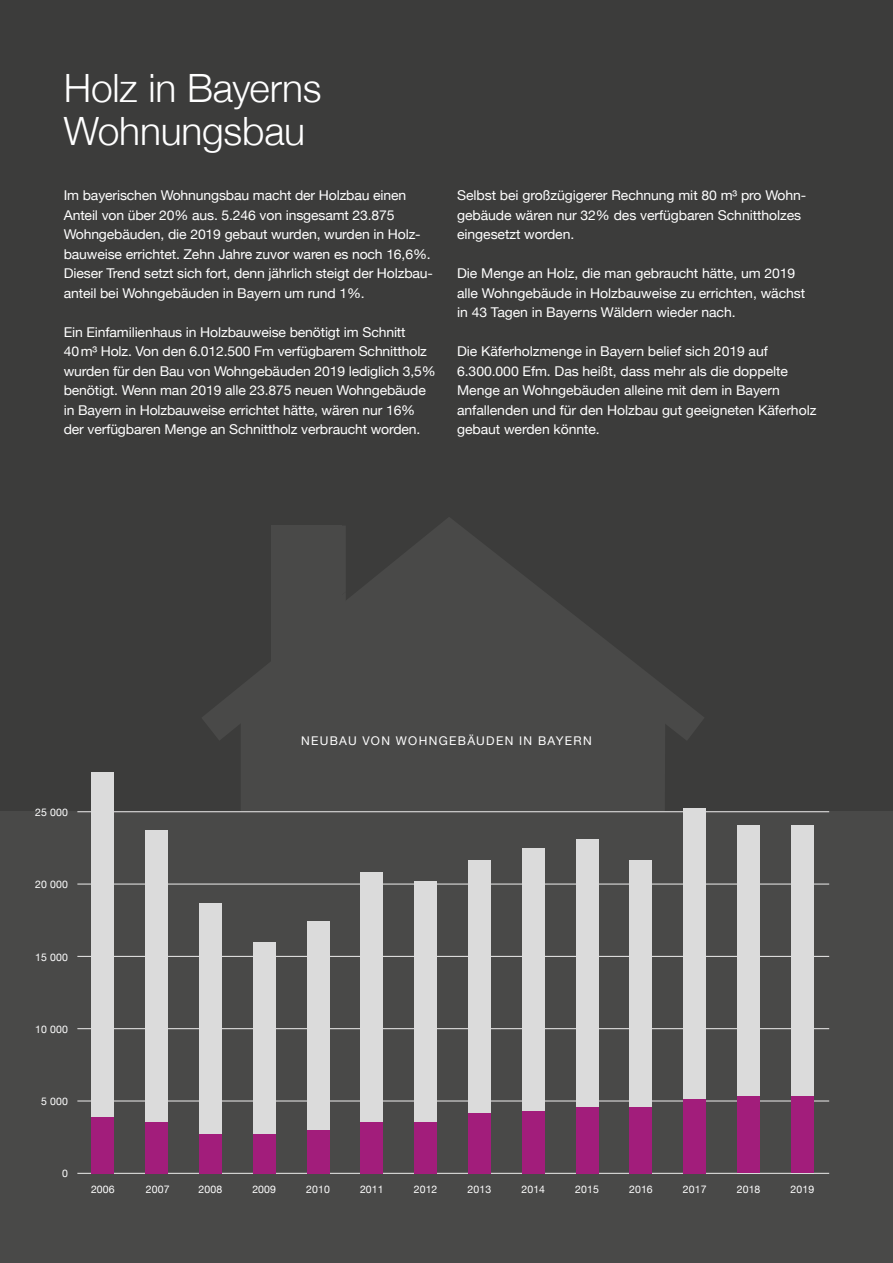
<style>
.page{position:relative;width:893px;height:1263px;background:#3c3c3b}
.page>*{position:absolute;margin:0;border:0;box-sizing:border-box;transform-origin:0 0}
.t1{font:300 39px/43.5px "Helvetica Neue";letter-spacing:-.005em;color:#fff}
.t2{font:13.5px/19.5px "Helvetica Neue";letter-spacing:-.01em;color:#fff;scale:1.04 1}
.t3{font:12px "Helvetica Neue";letter-spacing:.11em;color:#fff}
.t4{font:10.5px "Helvetica Neue";letter-spacing:.01em;color:#fff}
</style>
<div class="page">
<div style="left:0;top:974px;width:893px;height:289px;background:#494948"></div>
<div style="left:0;top:811px;width:276px;height:149px;background:#494948"></div>
<div style="left:0;top:960px;width:276px;height:14px;background:#494948"></div>
<div style="left:626px;top:811px;width:267px;height:149px;background:#494948"></div>
<div style="left:626px;top:959px;width:267px;height:19px;background:#494948"></div>
<div style="left:236px;top:978px;width:434px;height:285px;background:#494948"></div>
<svg style="left:236px;top:974px;width:5px;height:4px"></svg>
<svg style="left:665px;top:812px;width:5px;height:170px"></svg>
<div style="left:241px;top:741px;width:424px;height:522px;background:#494948"></div>
<svg style="left:202px;top:517px;width:502px;height:224px;fill:#494948"></svg>
<hr style="left:77px;top:811px;width:752px;height:1px;background:#eeeded">
<hr style="left:77px;top:884px;width:752px;height:1px;background:#eeeded">
<hr style="left:77px;top:956px;width:752px;height:1px;background:#eeeded">
<hr style="left:77px;top:1028px;width:752px;height:1px;background:#eeeded">
<hr style="left:77px;top:1100px;width:752px;height:1px;background:#eeeded">
<hr style="left:77px;top:1173px;width:752px;height:1px;background:#eeeded">
<div style="left:92px;top:772px;width:22px;height:401px;background:#dbdbdb"></div>
<div style="left:145px;top:830px;width:23px;height:343px;background:#dbdbdb"></div>
<div style="left:199px;top:903px;width:22px;height:270px;background:#dbdbdb"></div>
<div style="left:253px;top:942px;width:22px;height:231px;background:#dbdbdb"></div>
<div style="left:307px;top:921px;width:22px;height:252px;background:#dbdbdb"></div>
<div style="left:361px;top:872px;width:22px;height:301px;background:#dbdbdb"></div>
<div style="left:415px;top:881px;width:22px;height:292px;background:#dbdbdb"></div>
<div style="left:468px;top:860px;width:23px;height:313px;background:#dbdbdb"></div>
<div style="left:522px;top:848px;width:22px;height:325px;background:#dbdbdb"></div>
<div style="left:576px;top:839px;width:22px;height:334px;background:#dbdbdb"></div>
<div style="left:630px;top:860px;width:22px;height:313px;background:#dbdbdb"></div>
<div style="left:684px;top:808px;width:22px;height:365px;background:#dbdbdb"></div>
<div style="left:737px;top:825px;width:23px;height:348px;background:#dbdbdb"></div>
<div style="left:791px;top:825px;width:22px;height:348px;background:#dbdbdb"></div>
<div style="left:92px;top:1117px;width:22px;height:56px;background:#a21d7b"></div>
<div style="left:145px;top:1122px;width:23px;height:51px;background:#a21d7b"></div>
<div style="left:199px;top:1134px;width:22px;height:39px;background:#a21d7b"></div>
<div style="left:253px;top:1134px;width:22px;height:39px;background:#a21d7b"></div>
<div style="left:307px;top:1130px;width:22px;height:43px;background:#a21d7b"></div>
<div style="left:361px;top:1122px;width:22px;height:51px;background:#a21d7b"></div>
<div style="left:415px;top:1122px;width:22px;height:51px;background:#a21d7b"></div>
<div style="left:468px;top:1113px;width:23px;height:60px;background:#a21d7b"></div>
<div style="left:522px;top:1111px;width:22px;height:62px;background:#a21d7b"></div>
<div style="left:576px;top:1107px;width:22px;height:66px;background:#a21d7b"></div>
<div style="left:630px;top:1107px;width:22px;height:66px;background:#a21d7b"></div>
<div style="left:684px;top:1099px;width:22px;height:74px;background:#a21d7b"></div>
<div style="left:737px;top:1096px;width:23px;height:77px;background:#a21d7b"></div>
<div style="left:791px;top:1096px;width:22px;height:77px;background:#a21d7b"></div>
<h1 class="t1" style="left:64px;top:63px;width:259px">Holz in Bayerns<br>Wohnungsbau</h1>
<p class="t2" style="left:64px;top:187px;width:356px">Im bayerischen Wohnungsbau macht der Holzbau einen Anteil von über 20% aus. 5.246 von insgesamt 23.875<br>Wohngebäuden, die 2019 gebaut wurden, wurden in Holz&shy;bauweise errichtet. Zehn Jahre zuvor waren es noch 16,6%.<br>Dieser Trend setzt sich fort, denn jährlich steigt der Holzbau&shy;anteil bei Wohngebäuden in Bayern um rund 1%.</p>
<p class="t2" style="left:64px;top:323px;width:359px">Ein Einfamilienhaus in Holzbauweise benötigt im Schnitt 40m³ Holz. Von den 6.012.500 Fm verfügbarem Schnittholz wurden für den Bau von Wohngebäuden 2019 lediglich 3,5% benötigt. Wenn man 2019 alle 23.875 neuen Wohngebäude in Bayern in Holzbauweise errichtet hätte, wären nur 16% der verfügbaren Menge an Schnittholz verbraucht worden.</p>
<p class="t2" style="left:457px;top:187px;width:337px">Selbst bei großzügigerer Rechnung mit 80 m³ pro Wohn&shy;gebäude wären nur 32% des verfügbaren Schnittholzes eingesetzt worden.</p>
<p class="t2" style="left:457px;top:265px;width:336px">Die Menge an Holz, die man gebraucht hätte, um 2019 alle Wohngebäude in Holzbauweise zu errichten, wächst in 43 Tagen in Bayerns Wäldern wieder nach.</p>
<p class="t2" style="left:457px;top:343px;width:347px">Die Käferholzmenge in Bayern belief sich 2019 auf 6.300.000 Efm. Das heißt, dass mehr als die doppelte Menge an Wohngebäuden alleine mit dem in Bayern anfallenden und für den Holzbau gut geeigneten Käferholz gebaut werden könnte.</p>
<p class="t4" style="left:35px;top:805px;width:34px">25 000</p>
<p class="t4" style="left:35px;top:877px;width:34px">20 000</p>
<p class="t4" style="left:35px;top:949px;width:34px">15 000</p>
<p class="t4" style="left:35px;top:1021px;width:34px">10 000</p>
<p class="t3" style="left:301px;top:732px;width:292px">NEUBAU VON WOHNGEBÄUDEN IN BAYERN</p>
<p class="t4" style="left:41px;top:1094px;width:28px">5 000</p>
<p class="t4" style="left:62px;top:1166px;width:7px">0</p>
<p class="t4" style="left:91px;top:1182px;width:25px">2006</p>
<p class="t4" style="left:146px;top:1182px;width:25px">2007</p>
<p class="t4" style="left:198px;top:1182px;width:25px">2008</p>
<p class="t4" style="left:252px;top:1182px;width:25px">2009</p>
<p class="t4" style="left:306px;top:1182px;width:25px">2010</p>
<p class="t4" style="left:360px;top:1182px;width:25px">2011</p>
<p class="t4" style="left:414px;top:1182px;width:25px">2012</p>
<p class="t4" style="left:468px;top:1182px;width:25px">2013</p>
<p class="t4" style="left:521px;top:1182px;width:25px">2014</p>
<p class="t4" style="left:575px;top:1182px;width:25px">2015</p>
<p class="t4" style="left:629px;top:1182px;width:25px">2016</p>
<p class="t4" style="left:683px;top:1182px;width:25px">2017</p>
<p class="t4" style="left:737px;top:1182px;width:25px">2018</p>
<p class="t4" style="left:791px;top:1182px;width:25px">2019</p>
</div>
